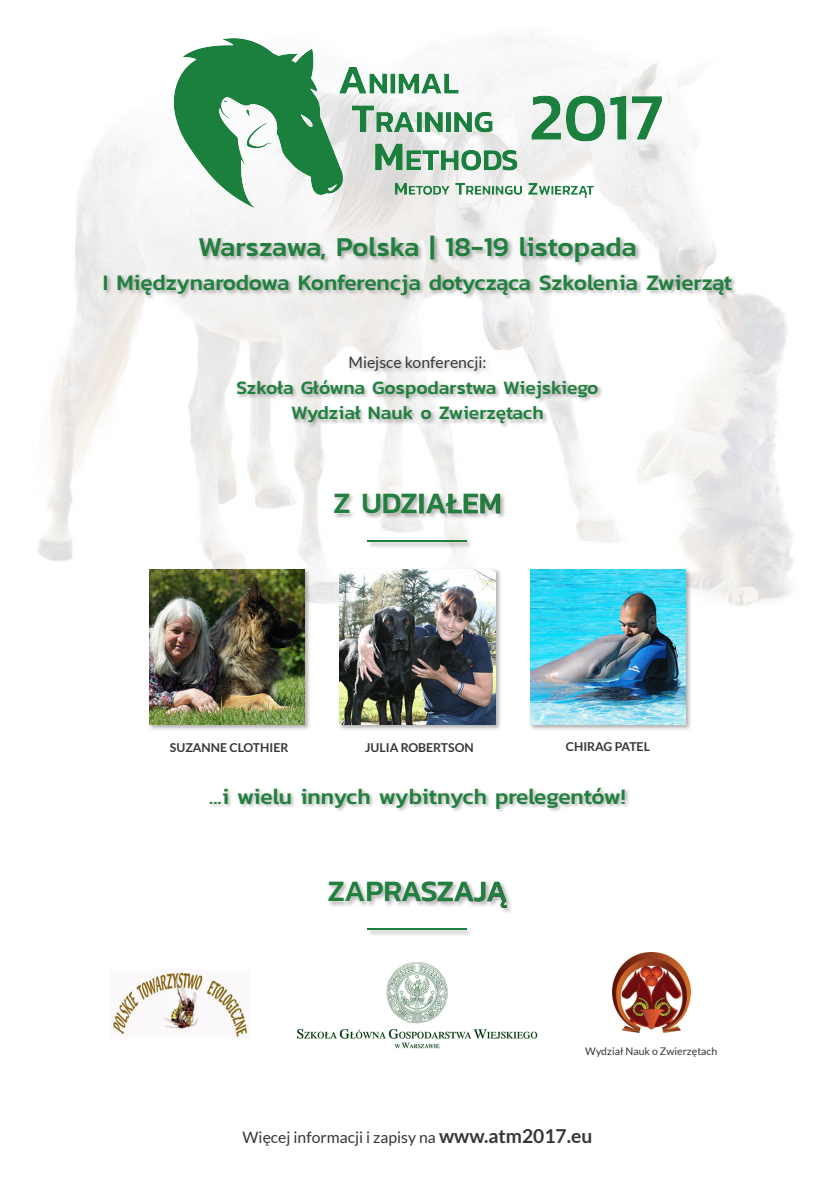
<style>
.page{position:relative;width:835px;height:1180px;background:#fff}
.page>*{position:absolute;margin:0;border:0;box-sizing:border-box;transform-origin:0 0}
.t1{font:500 30.1px "Kanit";letter-spacing:-.02em;color:#22803f}
.t2{font:500 30.1px "Kanit";color:#22803f}
.t3{font:500 27.68px "Kanit";color:#22803f}
.t4{font:500 22.54px "Kanit";letter-spacing:-.015em;color:#22803f}
.t5{font:500 19.25px/25.5px "Kanit";color:#22803f;text-align:center}
.t6{font:15.75px "Lato";color:#353635}
.t7{font:700 12.25px "Lato";color:#353635}
.t8{font:10.5px "Lato";color:#353635}
.s1{font-weight:700;font-size:19.25px}
</style>
<div class="page">
<img style="left:137px;top:35px;width:559px;height:186px">
<img style="left:195px;top:230px;width:449px;height:38px">
<img style="left:502px;top:890px;width:9px;height:23px">
<svg style="left:329px;top:881px;width:177px;height:27px"></svg>
<img style="left:335px;top:485px;width:170px;height:47px">
<svg style="left:335px;top:494px;width:14px;height:19px"></svg>
<svg style="left:363px;top:494px;width:53px;height:20px"></svg>
<hr style="left:419px;top:494px;width:4px;height:19px;background:#909295">
<svg style="left:426px;top:494px;width:74px;height:19px"></svg>
<img style="left:100px;top:268px;width:639px;height:37px">
<img style="left:234px;top:352px;width:368px;height:81px">
<img style="left:211px;top:788px;width:418px;height:24px">
<img style="left:296px;top:962px;width:242px;height:87px">
<img style="left:111px;top:969px;width:138px;height:69px">
<img style="left:612px;top:952px;width:78px;height:80px">
<img style="left:337px;top:568px;width:164px;height:162px">
<img style="left:340px;top:569px;width:155px;height:155px">
<img style="left:149px;top:566px;width:163px;height:164px">
<img style="left:149px;top:569px;width:156px;height:155px">
<img style="left:530px;top:569px;width:163px;height:161px">
<img style="left:530px;top:569px;width:155px;height:155px">
<img style="left:367px;top:537px;width:104px;height:13px">
<hr style="left:368px;top:540px;width:99px;height:2px;background:#217f3e">
<img style="left:367px;top:928px;width:104px;height:7px">
<hr style="left:368px;top:928px;width:99px;height:2px;background:#217f3e">
<p class="t3" style="left:198px;top:226px;width:440px">Warszawa, Polska | 18-19 listopada</p>
<p class="t4" style="left:103px;top:265px;width:631px">I Międzynarodowa Konferencja dotycząca Szkolenia Zwierząt</p>
<p class="t6" style="left:348px;top:354px;width:139px">Miejsce konferencji:</p>
<p class="t5" style="left:236px;top:374px;width:363px">Szkoła Główna Gospodarstwa Wiejskiego<br>Wydział Nauk o Zwierzętach</p>
<h1 class="t2" style="left:333px;top:481px;width:170px">Z UDZIAŁEM</h1>
<p class="t7" style="left:170px;top:740px;width:120px">SUZANNE CLOTHIER</p>
<p class="t7" style="left:365px;top:740px;width:110px">JULIA ROBERTSON</p>
<p class="t7" style="left:565px;top:739px;width:86px">CHIRAG PATEL</p>
<p class="t4" style="left:209px;top:779px;width:418px">...i wielu innych wybitnych prelegentów!</p>
<h1 class="t1" style="left:327px;top:868px;width:182px">ZAPRASZAJĄ</h1>
<p class="t8" style="left:585px;top:1045px;width:133px">Wydział Nauk o Zwierzętach</p>
<p class="t6" style="left:242px;top:1128px;width:351px">Więcej informacji i zapisy na <span class="s1">www.atm2017.eu</span></p>
</div>
